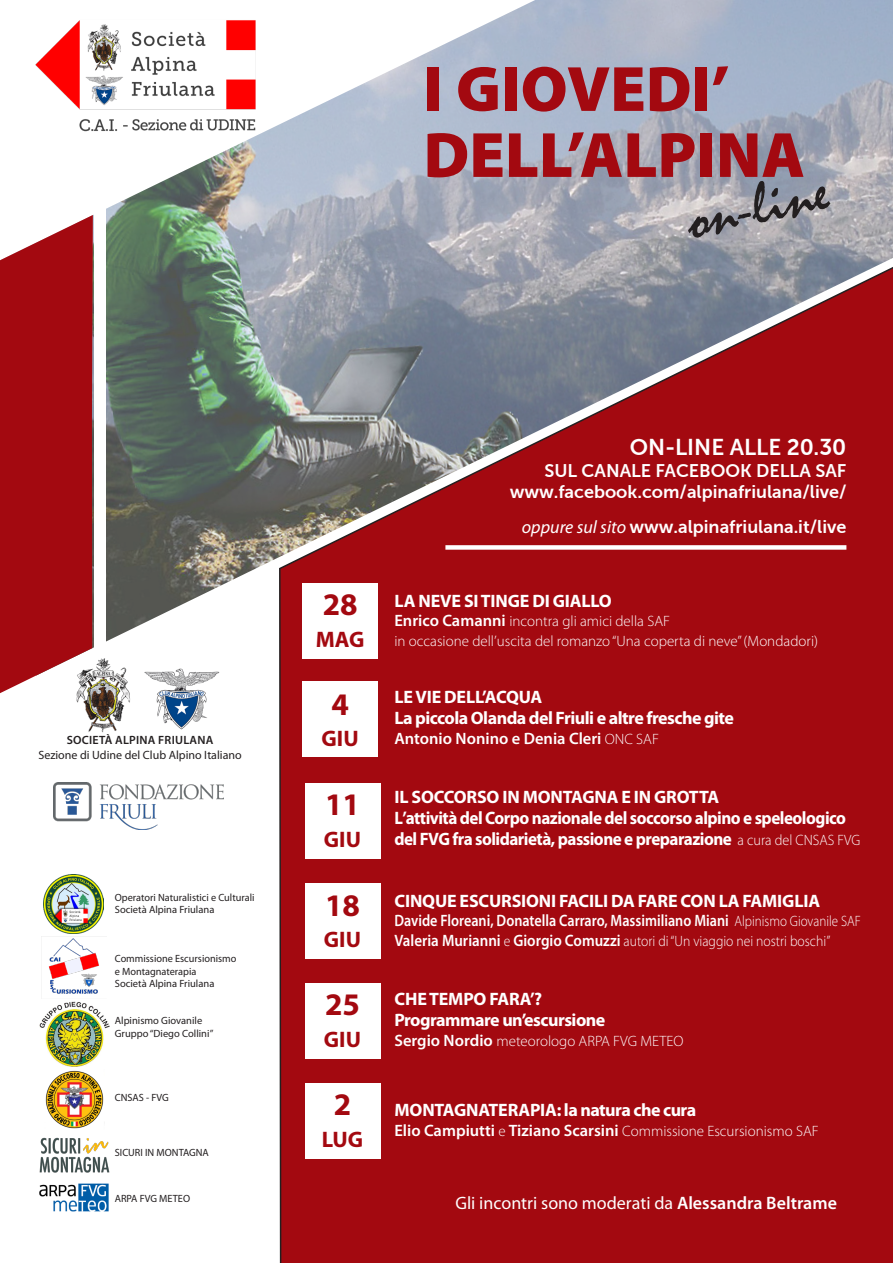
<style>
.page{position:relative;width:893px;height:1263px;background:#fff}
.page>*{position:absolute;margin:0;border:0;box-sizing:border-box;transform-origin:0 0}
.t1{font:900 64.5px "Myriad Pro";color:#a30910}
.t2{font:61.5px "Mistral";color:#231f20}
.t3{font:700 31.5px "Myriad Pro";color:#a30910}
.t4{font:700 22.5px "Myriad Pro";color:#a30910}
.t5{font:22.5px "Museo Sans 700";color:#fff}
.t6{font:700 18px "Myriad Pro";letter-spacing:-.01em;color:#fff}
.t7{font:700 18px/21px "Myriad Pro";letter-spacing:-.03em;color:#fff;scale:.93 1}
.t8{font:18px "Museo Sans 700";color:#fff}
.t9{font:700 18px "Myriad Pro";letter-spacing:-.03em;color:#fff}
.t10{font:18px "Myriad Pro";color:#fff}
.t11{font:600 16.5px "Myriad Pro";color:#fff}
.t12{font:600 16.5px "Myriad Pro";color:#fff;scale:.86 1}
.t13{font:300 15px "Myriad Pro";color:#fff}
.t14{font:300 15px "Myriad Pro";color:#fff;scale:.91 1}
.t15{font:12px "Myriad Pro";color:#231f20}
.t16{font:600 12px "Myriad Pro";letter-spacing:.02em;color:#231f20}
.t17{font:10.5px "Myriad Pro";color:#231f20}
.s1{font-family:"Myriad Pro";font-style:italic}
.s2{font-weight:600;font-size:16.5px}
.s3{font-weight:300;font-size:15px}
.s4{font-weight:600}
</style>
<div class="page">
<div style="left:279px;top:693px;width:614px;height:570px;background:#a30910"></div>
<img style="left:93px;top:0;width:800px;height:693px">
<svg style="left:0;top:215px;width:93px;height:478px;background:#aa1e24"></svg>
<div style="left:94px;top:201px;width:12px;height:487px;background:#fff"></div>
<div style="left:303px;top:583px;width:75px;height:75px;background:#fff"></div>
<div style="left:303px;top:682px;width:75px;height:75px;background:#fff"></div>
<div style="left:305px;top:783px;width:75px;height:75px;background:#fff"></div>
<div style="left:305px;top:883px;width:75px;height:75px;background:#fff"></div>
<div style="left:305px;top:983px;width:75px;height:75px;background:#fff"></div>
<div style="left:305px;top:1083px;width:75px;height:75px;background:#fff"></div>
<img style="left:35px;top:13px;width:229px;height:126px">
<div style="left:445px;top:545px;width:401px;height:5px;background:#fff"></div>
<img style="left:40px;top:1002px;width:69px;height:65px">
<img style="left:39px;top:1183px;width:70px;height:29px">
<img style="left:40px;top:1137px;width:70px;height:35px">
<img style="left:45px;top:1070px;width:59px;height:59px">
<img style="left:41px;top:936px;width:58px;height:58px">
<img style="left:44px;top:874px;width:59px;height:60px">
<img style="left:142px;top:667px;width:78px;height:63px">
<img style="left:75px;top:657px;width:57px;height:75px">
<img style="left:54px;top:783px;width:170px;height:47px">
<p class="t1" style="left:424px;top:46px;width:308px">I GIOVEDI’</p>
<p class="t1" style="left:424px;top:112px;width:383px">DELL’ALPINA</p>
<p class="t2" style="left:679px;top:185px;width:145px;rotate:-12deg">on-line</p>
<p class="t16" style="left:67px;top:733px;width:148px">SOCIETÀ ALPINA FRIULANA</p>
<p class="t15" style="left:38px;top:747px;width:205px">Sezione di Udine del Club Alpino Italiano</p>
<p class="t17" style="left:115px;top:891px;width:141px">Operatori Naturalistici e Culturali</p>
<p class="t17" style="left:115px;top:903px;width:101px">Società Alpina Friulana</p>
<p class="t17" style="left:115px;top:952px;width:123px">Commissione Escursionismo</p>
<p class="t17" style="left:115px;top:965px;width:83px">e Montagnaterapia</p>
<p class="t17" style="left:115px;top:977px;width:101px">Società Alpina Friulana</p>
<p class="t17" style="left:115px;top:1014px;width:89px">Alpinismo Giovanile</p>
<p class="t17" style="left:115px;top:1027px;width:100px">Gruppo “Diego Collini”</p>
<p class="t17" style="left:115px;top:1091px;width:56px">CNSAS - FVG</p>
<p class="t17" style="left:115px;top:1146px;width:96px">SICURI IN MONTAGNA</p>
<p class="t17" style="left:115px;top:1192px;width:77px">ARPA FVG METEO</p>
<p class="t3" style="left:323px;top:584px;width:36px">28</p>
<p class="t4" style="left:316px;top:625px;width:50px">MAG</p>
<p class="t3" style="left:331px;top:683px;width:19px">4</p>
<p class="t4" style="left:322px;top:724px;width:39px">GIU</p>
<p class="t3" style="left:325px;top:784px;width:36px">11</p>
<p class="t4" style="left:324px;top:824px;width:39px">GIU</p>
<p class="t3" style="left:325px;top:884px;width:36px">18</p>
<p class="t4" style="left:324px;top:925px;width:39px">GIU</p>
<p class="t3" style="left:325px;top:984px;width:36px">25</p>
<p class="t4" style="left:324px;top:1024px;width:39px">GIU</p>
<p class="t3" style="left:334px;top:1084px;width:19px">2</p>
<p class="t4" style="left:322px;top:1125px;width:43px">LUG</p>
<p class="t5" style="left:630px;top:435px;width:218px">ON-LINE ALLE 20.30</p>
<p class="t8" style="left:544px;top:460px;width:304px">SUL CANALE FACEBOOK DELLA SAF</p>
<p class="t8" style="left:510px;top:482px;width:338px">www.facebook.com/alpinafriulana/live/</p>
<p class="t8" style="left:522px;top:517px;width:326px"><span class="s1">oppure sul sito</span> www.alpinafriulana.it/live</p>
<p class="t6" style="left:395px;top:589px;width:219px">LA NEVE SI TINGE DI GIALLO</p>
<p class="t13" style="left:394px;top:612px;width:277px"><span class="s2">Enrico Camanni</span> incontra gli amici della SAF</p>
<p class="t13" style="left:394px;top:632px;width:425px">in occasione dell’uscita del romanzo “Una coperta di neve” (Mondadori)</p>
<p class="t6" style="left:395px;top:685px;width:149px">LE VIE DELL’ACQUA</p>
<p class="t9" style="left:394px;top:706px;width:341px">La piccola Olanda del Friuli e altre fresche gite</p>
<p class="t11" style="left:394px;top:728px;width:266px">Antonio Nonino e Denia Cleri <span class="s3">ONC SAF</span></p>
<p class="t6" style="left:395px;top:785px;width:326px">IL SOCCORSO IN MONTAGNA E IN GROTTA</p>
<p class="t7" style="left:394px;top:807px;width:502px">L’attività del Corpo nazionale del soccorso alpino e speleologico del FVG fra solidarietà, passione e preparazione <span class="s3">a cura del CNSAS FVG</span></p>
<p class="t6" style="left:395px;top:889px;width:427px">CINQUE ESCURSIONI FACILI DA FARE CON LA FAMIGLIA</p>
<p class="t12" style="left:394px;top:910px;width:544px">Davide Floreani, Donatella Carraro, Massimiliano Miani <span class="s3">Alpinismo Giovanile SAF</span></p>
<p class="t14" style="left:394px;top:932px;width:481px"><span class="s2">Valeria Murianni</span> e <span class="s2">Giorgio Comuzzi</span> autori di “Un viaggio nei nostri boschi”</p>
<p class="t6" style="left:395px;top:987px;width:149px">CHE TEMPO FARA’?</p>
<p class="t9" style="left:394px;top:1008px;width:212px">Programmare un’escursione</p>
<p class="t13" style="left:394px;top:1031px;width:290px"><span class="s2">Sergio Nordio</span> meteorologo ARPA FVG METEO</p>
<p class="t9" style="left:395px;top:1098px;width:303px">MONTAGNATERAPIA: la natura che cura</p>
<p class="t11" style="left:394px;top:1120px;width:426px">Elio Campiutti <span class="s3">e</span> Tiziano Scarsini <span class="s3">Commissione Escursionismo SAF</span></p>
<p class="t10" style="left:455px;top:1192px;width:383px">Gli incontri sono moderati da <span class="s4">Alessandra Beltrame</span></p>
</div>
